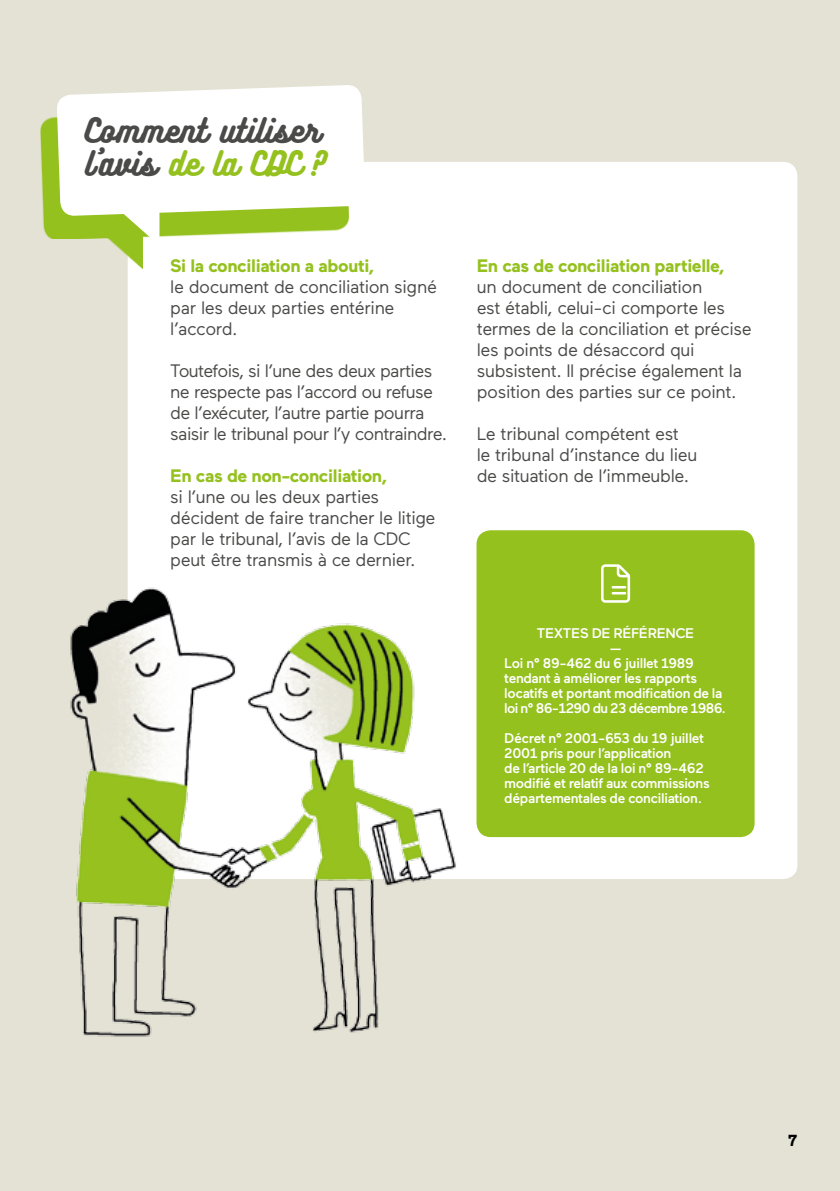
<style>
.page{position:relative;width:840px;height:1191px;background:#fff}
.page>*{position:absolute;margin:0;border:0;box-sizing:border-box;transform-origin:0 0}
.t1{font:30px/32px "Bukhari Script";letter-spacing:.025em;color:#4a4a49}
.t2{font:18px/21px "Maax";letter-spacing:-.025em;color:#4a4a49}
.t3{font:700 18px "Maax";letter-spacing:-.025em;color:#95c11f}
.t4{font:700 16px "Maax";color:#000}
.t5{font:500 14px/15px "Maax";letter-spacing:-.025em;color:#fff}
.t6{font:500 14px "Maax";letter-spacing:-.05em;color:#fff}
.s1{color:#95c11f}
</style>
<div class="page">
<div style="left:0;top:0;width:839px;height:1191px;background:#e4e2d4"></div>
<div style="left:128px;top:162px;width:669px;height:717px;background:#fff;border-radius:14px"></div>
<svg style="left:41px;top:116px;width:307px;height:123px;fill:#95c11f"></svg>
<svg style="left:56px;top:85px;width:308px;height:131px;fill:#fff"></svg>
<svg style="left:100px;top:226px;width:43px;height:43px"></svg>
<svg style="left:117px;top:203px;width:42px;height:43px"></svg>
<img style="left:70px;top:559px;width:545px;height:478px">
<div style="left:476px;top:530px;width:278px;height:307px;background:#95c11f;border-radius:14px"></div>
<svg style="left:601px;top:564px;width:28px;height:39px"></svg>
<h1 class="t1" style="left:85px;top:117px;width:243px">Comment utiliser l’avis <span class="s1">de la CDC ?</span></h1>
<p class="t3" style="left:170px;top:255px;width:206px">Si la conciliation a abouti,</p>
<p class="t2" style="left:170px;top:276px;width:268px">le document de conciliation signé par les deux parties entérine l’accord.</p>
<p class="t2" style="left:170px;top:360px;width:278px">Toutefois, si l’une des deux parties ne respecte pas l’accord ou refuse de l’exécuter, l’autre partie pourra saisir le tribunal pour l’y contraindre.</p>
<p class="t3" style="left:170px;top:465px;width:218px">En cas de non-conciliation,</p>
<p class="t2" style="left:170px;top:486px;width:267px">si l’une ou les deux parties décident de faire trancher le litige par le tribunal, l’avis de la CDC peut être transmis à ce dernier.</p>
<p class="t3" style="left:476px;top:256px;width:249px">En cas de conciliation partielle,</p>
<p class="t2" style="left:476px;top:276px;width:276px">un document de conciliation<br>est établi, celui-ci comporte les termes de la conciliation et précise les points de désaccord qui subsistent. Il précise également la position des parties sur ce point.</p>
<p class="t2" style="left:476px;top:423px;width:222px">Le tribunal compétent est<br>le tribunal d’instance du lieu de situation de l’immeuble.</p>
<p class="t5" style="left:536px;top:625px;width:158px">TEXTES DE RÉFÉRENCE</p>
<p class="t5" style="left:609px;top:640px;width:14px">—</p>
<p class="t5" style="left:504px;top:655px;width:191px">Loi n° 89-462 du 6 juillet 1989</p>
<p class="t5" style="left:504px;top:670px;width:194px">tendant à améliorer les rapports</p>
<p class="t5" style="left:504px;top:685px;width:219px">locatifs et portant modification de la</p>
<p class="t6" style="left:504px;top:700px;width:223px">loi n° 86-1290 du 23 décembre 1986.</p>
<p class="t5" style="left:504px;top:730px;width:207px">Décret n° 2001-653 du 19 juillet 2001 pris pour l’application<br>de l’article 20 de la loi n° 89-462 modifié et relatif aux commissions départementales de conciliation.</p>
<p class="t4" style="left:787px;top:1132px;width:11px">7</p>
</div>
